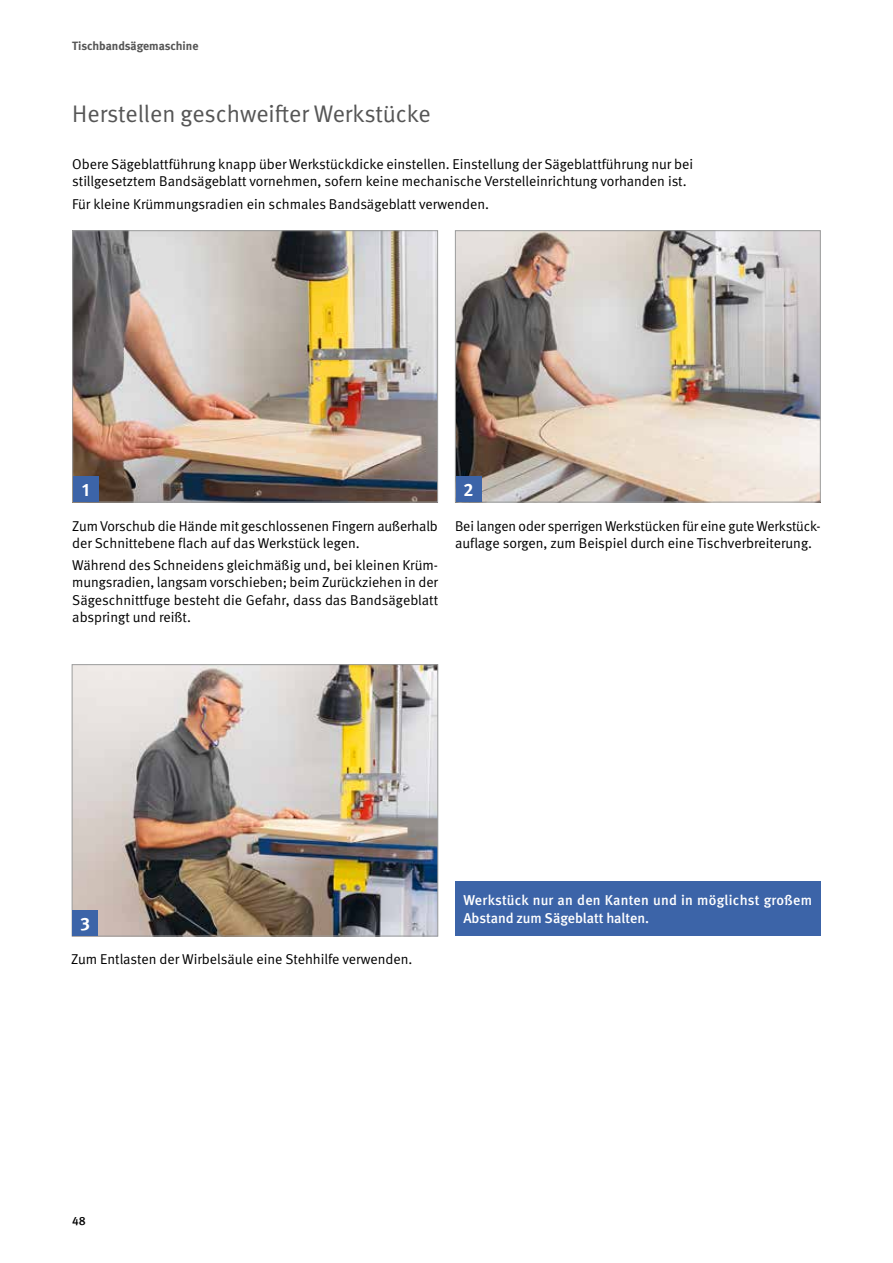
<style>
.page{position:relative;width:893px;height:1263px;background:#fff}
.page>*{position:absolute;margin:0;border:0;box-sizing:border-box;transform-origin:0 0}
.t1{font:24px "DGUV Meta";letter-spacing:-.005em;color:#565656}
.t2{font:700 18px "DGUV Meta";color:#fff}
.t3{font:14.25px/17.1px "DGUV Meta";letter-spacing:-.005em;color:#000}
.t4{font:500 14.25px/18px "DGUV Meta";letter-spacing:.015em;color:#fff}
.t5{font:700 12px "DGUV Meta";letter-spacing:-.005em;color:#565656}
.t6{font:500 12px "DGUV Meta";color:#000}
</style>
<div class="page">
<div style="left:455px;top:882px;width:366px;height:54px;background:#3c64a8"></div>
<img style="left:457px;top:232px;width:362px;height:268px">
<div style="left:455px;top:230px;width:366px;height:272px;border:1px solid #9c9d9d"></div>
<div style="left:456px;top:476px;width:25px;height:26px;background:#3c64a8"></div>
<img style="left:74px;top:232px;width:362px;height:268px">
<div style="left:72px;top:230px;width:366px;height:272px;border:1px solid #9c9d9d"></div>
<div style="left:73px;top:476px;width:26px;height:26px;background:#3c64a8"></div>
<img style="left:74px;top:666px;width:362px;height:268px">
<div style="left:72px;top:664px;width:366px;height:272px;border:1px solid #9c9d9d"></div>
<div style="left:72px;top:910px;width:26px;height:26px;background:#3c64a8"></div>
<p class="t5" style="left:72px;top:39px;width:128px">Tischbandsägemaschine</p>
<h1 class="t1" style="left:72px;top:100px;width:360px">Herstellen geschweifter Werkstücke</h1>
<p class="t3" style="left:72px;top:156px;width:622px">Obere Sägeblattführung knapp über Werkstückdicke einstellen. Einstellung der Sägeblattführung nur bei stillgesetztem Bandsägeblatt vornehmen, sofern keine mechanische Verstelleinrichtung vorhanden ist.</p>
<p class="t3" style="left:72px;top:196px;width:416px">Für kleine Krümmungsradien ein schmales Bandsägeblatt verwenden.</p>
<p class="t2" style="left:82px;top:479px;width:9px">1</p>
<p class="t2" style="left:463px;top:479px;width:12px">2</p>
<p class="t3" style="left:72px;top:518px;width:367px">Zum Vorschub die Hände mit geschlossenen Fingern außerhalb der Schnittebene flach auf das Werkstück legen.</p>
<p class="t3" style="left:72px;top:557px;width:367px;text-align:justify">Während des Schneidens gleichmäßig und, bei kleinen Krüm&shy;mungsradien, langsam vorschieben; beim Zurückziehen in der Sägeschnittfuge besteht die Gefahr, dass das Bandsägeblatt abspringt und reißt.</p>
<p class="t3" style="left:455px;top:518px;width:367px">Bei langen oder sperrigen Werkstücken für eine gute Werkstück&shy;auflage sorgen, zum Beispiel durch eine Tischverbreiterung.</p>
<p class="t2" style="left:80px;top:913px;width:11px">3</p>
<p class="t3" style="left:71px;top:951px;width:341px">Zum Entlasten der Wirbelsäule eine Stehhilfe verwenden.</p>
<p class="t4" style="left:463px;top:891px;width:350px">Werkstück nur an den Kanten und in möglichst großem<br>Abstand zum Sägeblatt halten.</p>
<p class="t6" style="left:72px;top:1213px;width:15px">48</p>
</div>
